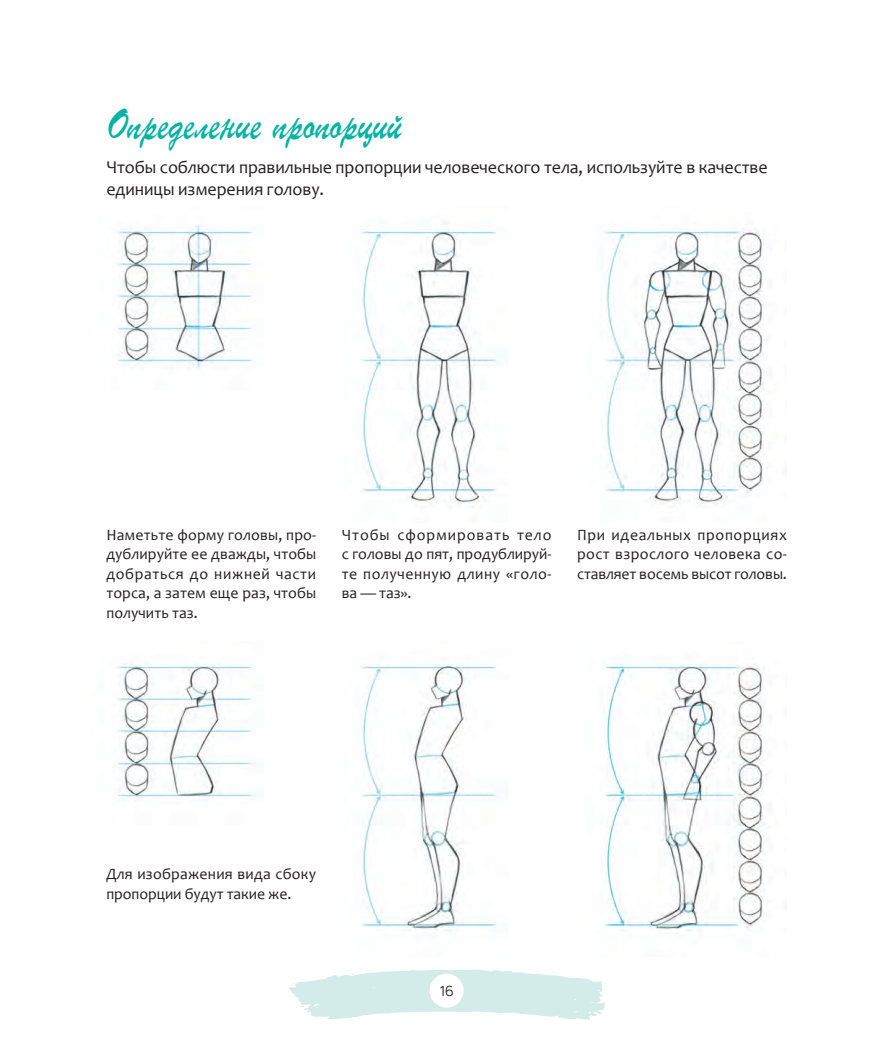
<style>
.page{position:relative;width:872px;height:1063px;background:#fff}
.page>*{position:absolute;margin:0;border:0;box-sizing:border-box;transform-origin:0 0}
.t1{font:42px "Roscherk DL";color:#00b5a4}
.t2{font:18px/22.5px "Candara";letter-spacing:-.005em;color:#231f20}
.t3{font:15.75px/19.5px "Candara";letter-spacing:.005em;color:#231f20;text-align:justify}
.t4{font:15px "Bariol";color:#231f20}
</style>
<div class="page">
<svg style="left:288px;top:969px;width:317px;height:51px"></svg>
<div style="left:429px;top:974px;width:34px;height:34px;background:#fff;border-radius:50%"></div>
<img style="left:116px;top:225px;width:137px;height:145px">
<img style="left:116px;top:663px;width:137px;height:137px">
<img style="left:360px;top:222px;width:142px;height:285px">
<img style="left:360px;top:664px;width:139px;height:267px">
<img style="left:603px;top:228px;width:165px;height:276px">
<img style="left:604px;top:663px;width:164px;height:271px">
<h1 class="t1" style="left:106px;top:99px;width:298px">Определение пропорций</h1>
<p class="t2" style="left:106px;top:156px;width:663px">Чтобы соблюсти правильные пропорции человеческого тела, используйте в качестве единицы измерения голову.</p>
<p class="t3" style="left:106px;top:525px;width:211px">Наметьте форму головы, про&shy;дублируйте ее дважды, чтобы добраться до нижней части торса, а затем еще раз, чтобы получить таз.</p>
<p class="t3" style="left:342px;top:525px;width:211px">Чтобы сформировать тело с головы до пят, продублируй&shy;те полученную длину «голо&shy;ва — таз».</p>
<p class="t3" style="left:577px;top:525px;width:211px">При идеальных пропорциях рост взрослого человека со&shy;ставляет восемь высот головы.</p>
<p class="t3" style="left:106px;top:864px;width:211px">Для изображения вида сбоку пропорции будут такие же.</p>
<p class="t4" style="left:440px;top:981px;width:15px">16</p>
</div>
